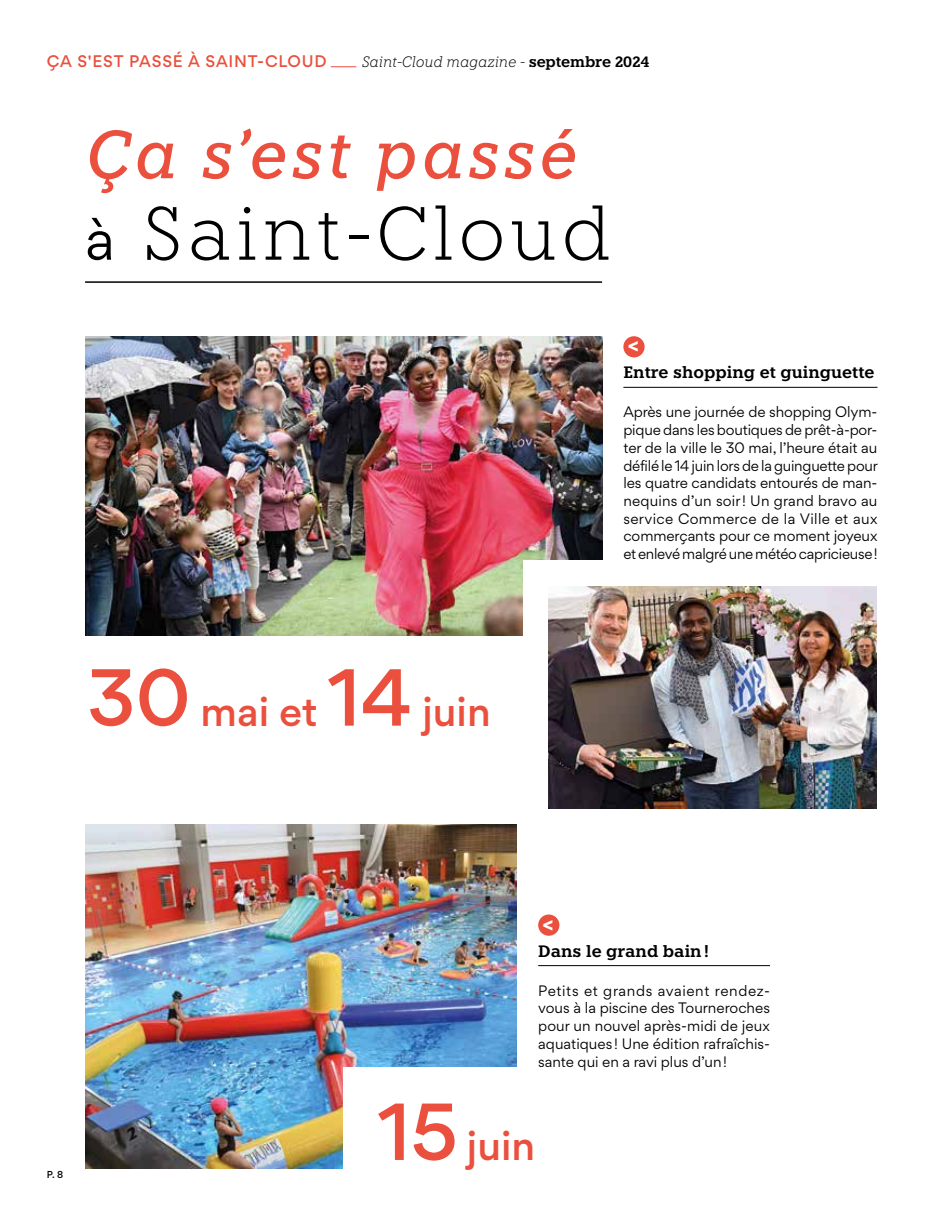
<style>
.page{position:relative;width:936px;height:1212px;background:#fff}
.page>*{position:absolute;margin:0;border:0;box-sizing:border-box;transform-origin:0 0}
.t1{font:300 75px "Knile";letter-spacing:.05em;color:#000}
.t2{font:italic 500 67.5px "Knile";letter-spacing:.05em;color:#ea503d}
.t3{font:500 37.5px "Gordita";color:#ea503d}
.t4{font:600 16.5px "Knile";color:#000}
.t5{font:italic 300 15px "Knile";letter-spacing:-.01em;color:#000}
.t6{font:500 15px "Gordita";letter-spacing:.05em;color:#ea503d}
.t7{font:13.5px/17.7px "Gordita";letter-spacing:-.005em;color:#000;text-align:justify}
.t8{font:500 9px "Gordita";color:#000}
.s1{font-weight:600;font-style:normal}
.s2{font-family:"Gordita";font-weight:400;font-size:52.5px}
.s3{font-size:72px}
</style>
<div class="page">
<hr style="left:85px;top:281px;width:517px;height:2px;background:#000">
<hr style="left:538px;top:965px;width:232px;height:1px;background:#000">
<div style="left:538px;top:914px;width:21px;height:22px;background:#ea503d;border-radius:50%"></div>
<hr style="left:623px;top:387px;width:254px;height:1px;background:#000">
<div style="left:623px;top:336px;width:21px;height:21px;background:#ea503d;border-radius:50%"></div>
<img style="left:85px;top:825px;width:432px;height:343px">
<img style="left:85px;top:337px;width:517px;height:299px">
<div style="left:343px;top:1067px;width:226px;height:127px;background:#fff"></div>
<div style="left:523px;top:560px;width:117px;height:108px;background:#fff"></div>
<img style="left:549px;top:586px;width:327px;height:222px">
<svg style="left:331px;top:66px;width:25px;height:1px"></svg>
<p class="t6" style="left:47px;top:50px;width:281px">ÇA S'EST PASSÉ À SAINT-CLOUD</p>
<p class="t5" style="left:362px;top:53px;width:289px">Saint-Cloud magazine - <span class="s1">septembre 2024</span></p>
<h2 class="t2" style="left:85px;top:114px;width:494px">Ça s'est passé</h2>
<h1 class="t1" style="left:85px;top:189px;width:528px"><span class="s2">à</span> Saint-Cloud</h1>
<p class="t4" style="left:623px;top:362px;width:253px">Entre shopping et guinguette</p>
<p class="t7" style="left:623px;top:403px;width:256px">Après une journée de shopping Olym&shy;pique dans les boutiques de prêt-à-por&shy;ter de la ville le 30 mai, l’heure était au défilé le 14 juin lors de la guinguette pour les quatre candidats entourés de man&shy;nequins d’un soir! Un grand bravo au service Commerce de la Ville et aux commerçants pour ce moment joyeux et enlevé malgré une météo capricieuse!</p>
<h3 class="t3" style="left:87px;top:683px;width:405px"><span class="s3">30</span> mai et <span class="s3">14</span> juin</h3>
<p class="t8" style="left:47px;top:1168px;width:18px">P. 8</p>
<p class="t4" style="left:538px;top:941px;width:172px">Dans le grand bain!</p>
<p class="t7" style="left:538px;top:981px;width:233px">Petits et grands avaient rendez&shy;vous à la piscine des Tourneroches pour un nouvel après-midi de jeux aquatiques ! Une édition rafraîchis&shy;sante qui en a ravi plus d’un!</p>
<h3 class="t3" style="left:377px;top:1117px;width:159px"><span class="s3">15</span> juin</h3>
</div>
